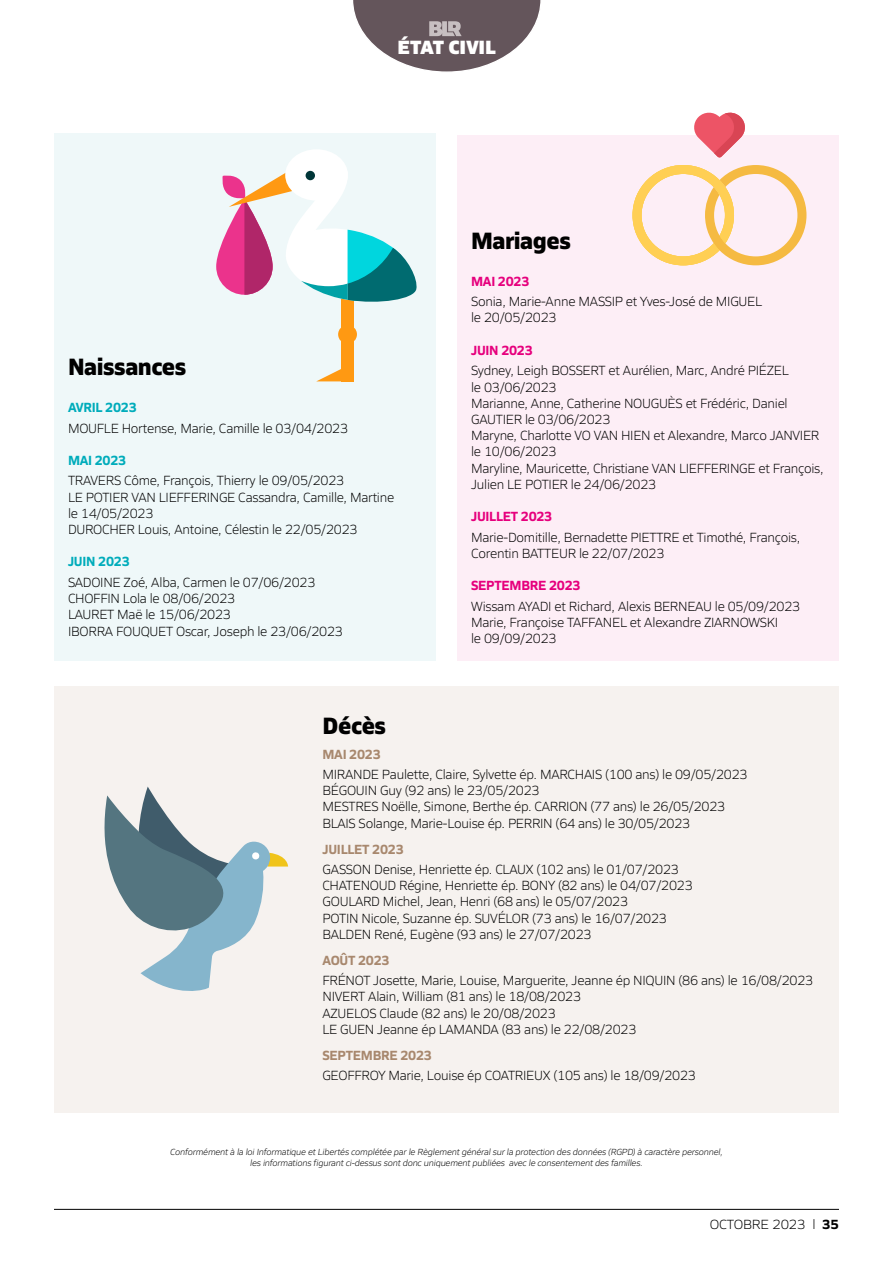
<style>
.page{position:relative;width:893px;height:1263px;background:#fff}
.page>*{position:absolute;margin:0;border:0;box-sizing:border-box;transform-origin:0 0}
.t1{font:800 24px "Siro";letter-spacing:-.02em;color:#000;scale:.96 1}
.t2{font:800 19.5px "Siro";color:#fff}
.t3{font:300 13.5px/16.2px "Siro";letter-spacing:-.02em;color:#000;scale:.96 1}
.t4{font:700 13.5px "Siro";letter-spacing:-.02em;color:#e6007d;scale:.96 1}
.t5{font:700 13.5px "Siro";letter-spacing:-.02em;color:#a8886e;scale:.96 1}
.t6{font:700 13.5px "Siro";letter-spacing:-.02em;color:#00acbb;scale:.96 1}
.t7{font:300 13.5px "Siro";letter-spacing:-.02em;color:#000}
.t8{font:italic 300 9px/10.8px "Siro";letter-spacing:-.02em;color:#000;text-align:center}
.s1{font-weight:700}
</style>
<div class="page">
<hr style="left:54px;top:1209px;width:785px;height:1px;background:#000">
<svg style="left:353px;top:0;width:188px;height:72px"></svg>
<div style="left:457px;top:135px;width:382px;height:525px;background:#fdeef6"></div>
<svg style="left:632px;top:165px;width:174px;height:100px"></svg>
<svg style="left:694px;top:112px;width:51px;height:45px"></svg>
<div style="left:54px;top:133px;width:382px;height:527px;background:#eff8f9"></div>
<div style="left:341px;top:287px;width:13px;height:94px;background:#ff9912"></div>
<svg style="left:317px;top:369px;width:24px;height:12px"></svg>
<svg style="left:216px;top:199px;width:57px;height:96px"></svg>
<div style="left:285px;top:149px;width:63px;height:52px;background:#fff;border-radius:50%"></div>
<div style="left:338px;top:325px;width:19px;height:19px;background:#ff9912;border-radius:50%"></div>
<svg style="left:221px;top:170px;width:196px;height:132px"></svg>
<div style="left:54px;top:686px;width:785px;height:426px;background:#f6f2ef"></div>
<svg style="left:104px;top:786px;width:184px;height:205px"></svg>
<h2 class="t2" style="left:398px;top:31px;width:100px">ÉTAT CIVIL</h2>
<h1 class="t1" style="left:68px;top:348px;width:125px">Naissances</h1>
<p class="t6" style="left:68px;top:397px;width:73px">AVRIL 2023</p>
<p class="t3" style="left:68px;top:419px;width:293px">MOUFLE Hortense, Marie, Camille le 03/04/2023</p>
<p class="t6" style="left:68px;top:450px;width:62px">MAI 2023</p>
<p class="t3" style="left:68px;top:472px;width:341px">TRAVERS Côme, François, Thierry le 09/05/2023<br>LE POTIER VAN LIEFFERINGE Cassandra, Camille, Martine le 14/05/2023<br>DUROCHER Louis, Antoine, Célestin le 22/05/2023</p>
<p class="t6" style="left:68px;top:551px;width:66px">JUIN 2023</p>
<p class="t3" style="left:68px;top:573px;width:288px">SADOINE Zoé, Alba, Carmen le 07/06/2023<br>CHOFFIN Lola le 08/06/2023<br>LAURET Maë le 15/06/2023<br>IBORRA FOUQUET Oscar, Joseph le 23/06/2023</p>
<h1 class="t1" style="left:471px;top:222px;width:105px">Mariages</h1>
<p class="t4" style="left:471px;top:271px;width:62px">MAI 2023</p>
<p class="t3" style="left:471px;top:292px;width:305px">Sonia, Marie-Anne MASSIP et Yves-José de MIGUEL le 20/05/2023</p>
<p class="t4" style="left:471px;top:340px;width:66px">JUIN 2023</p>
<p class="t3" style="left:471px;top:362px;width:369px">Sydney, Leigh BOSSERT et Aurélien, Marc, André PIÉZEL<br>le 03/06/2023<br>Marianne, Anne, Catherine NOUGUÈS et Frédéric, Daniel GAUTIER le 03/06/2023<br>Maryne, Charlotte VO VAN HIEN et Alexandre, Marco JANVIER le 10/06/2023<br>Maryline, Mauricette, Christiane VAN LIEFFERINGE et François, Julien LE POTIER le 24/06/2023</p>
<p class="t4" style="left:471px;top:506px;width:86px">JUILLET 2023</p>
<p class="t3" style="left:471px;top:528px;width:344px">Marie-Domitille, Bernadette PIETTRE et Timothé, François,<br>Corentin BATTEUR le 22/07/2023</p>
<p class="t4" style="left:471px;top:575px;width:116px">SEPTEMBRE 2023</p>
<p class="t3" style="left:471px;top:597px;width:344px">Wissam AYADI et Richard, Alexis BERNEAU le 05/09/2023<br>Marie, Françoise TAFFANEL et Alexandre ZIARNOWSKI<br>le 09/09/2023</p>
<h1 class="t1" style="left:322px;top:706px;width:68px">Décès</h1>
<p class="t5" style="left:322px;top:743px;width:62px">MAI 2023</p>
<p class="t3" style="left:322px;top:765px;width:444px">MIRANDE Paulette, Claire, Sylvette ép. MARCHAIS (100 ans) le 09/05/2023<br>BÉGOUIN Guy (92 ans) le 23/05/2023<br>MESTRES Noëlle, Simone, Berthe ép. CARRION (77 ans) le 26/05/2023<br>BLAIS Solange, Marie-Louise ép. PERRIN (64 ans) le 30/05/2023</p>
<p class="t5" style="left:322px;top:838px;width:86px">JUILLET 2023</p>
<p class="t3" style="left:322px;top:860px;width:387px">GASSON Denise, Henriette ép. CLAUX (102 ans) le 01/07/2023<br>CHATENOUD Régine, Henriette ép. BONY (82 ans) le 04/07/2023<br>GOULARD Michel, Jean, Henri (68 ans) le 05/07/2023<br>POTIN Nicole, Suzanne ép. SUVÉLOR (73 ans) le 16/07/2023<br>BALDEN René, Eugène (93 ans) le 27/07/2023</p>
<p class="t5" style="left:322px;top:949px;width:72px">AOÛT 2023</p>
<p class="t3" style="left:322px;top:971px;width:513px">FRÉNOT Josette, Marie, Louise, Marguerite, Jeanne ép NIQUIN (86 ans) le 16/08/2023<br>NIVERT Alain, William (81 ans) le 18/08/2023<br>AZUELOS Claude (82 ans) le 20/08/2023<br>LE GUEN Jeanne ép LAMANDA (83 ans) le 22/08/2023</p>
<p class="t5" style="left:322px;top:1044px;width:116px">SEPTEMBRE 2023</p>
<p class="t3" style="left:322px;top:1066px;width:391px">GEOFFROY Marie, Louise ép COATRIEUX (105 ans) le 18/09/2023</p>
<p class="t8" style="left:170px;top:1146px;width:554px">Conformément à la loi Informatique et Libertés complétée par le Règlement général sur la protection des données (RGPD) à caractère personnel, les informations figurant ci-dessus sont donc uniquement publiées avec le consentement des familles.</p>
<p class="t7" style="left:710px;top:1214px;width:131px">OCTOBRE 2023 l <span class="s1">35</span></p>
</div>
